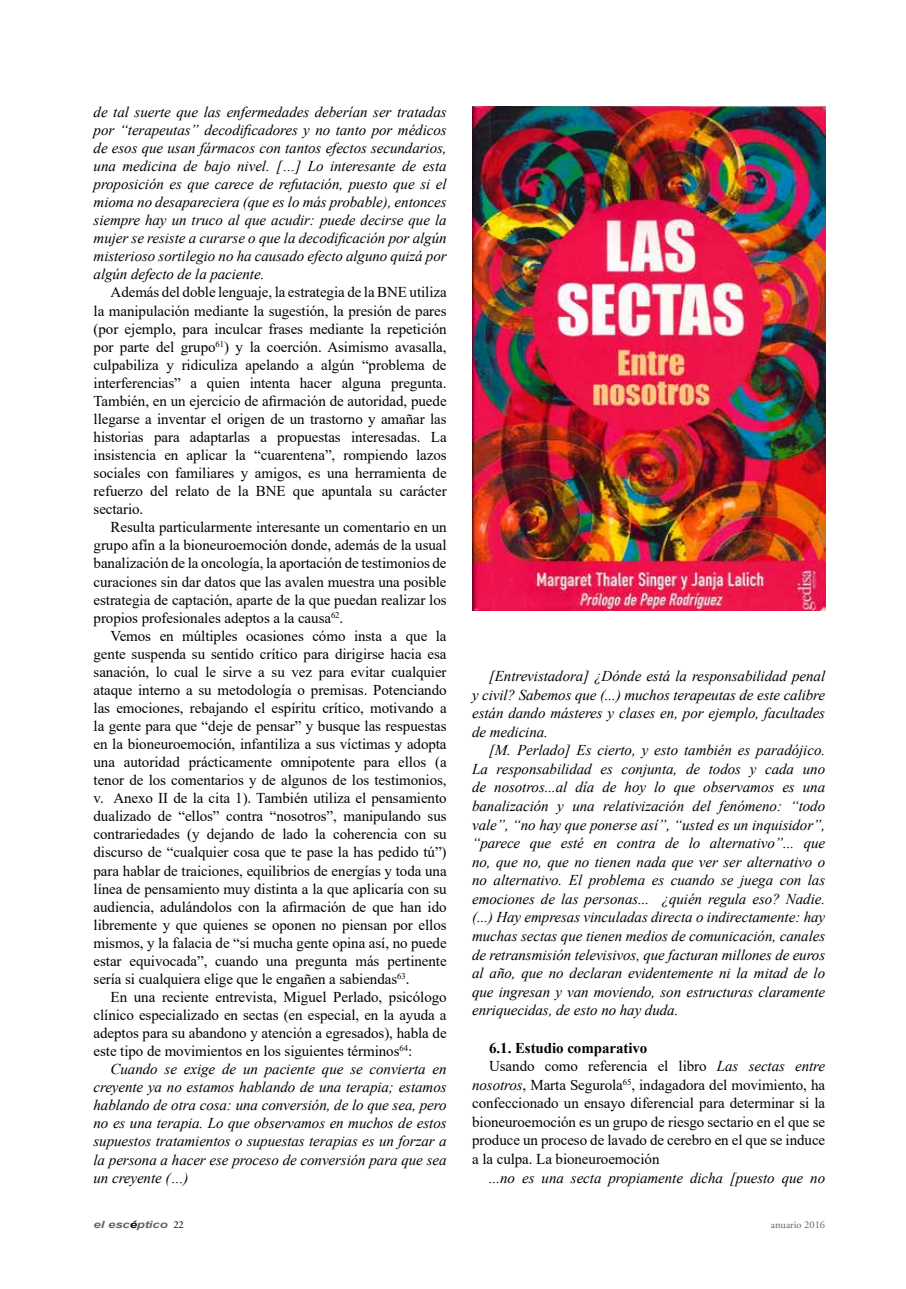
<style>
.page{position:relative;width:906px;height:1289px;background:#fff}
.page>*{position:absolute;margin:0;border:0;box-sizing:border-box;transform-origin:0 0}
.t1{font:15px/18px "Times New Roman";letter-spacing:-.005em;color:#000;text-align:justify}
.t2{font:italic 15px/18.6px "Times New Roman";letter-spacing:-.005em;color:#000;text-align:justify}
.t3{font:700 15px "Times New Roman";letter-spacing:-.005em;color:#000}
.t4{font:10.5px "Adobe Garamond Pro";color:#636466}
.t5{font:italic 700 10.05px "Arial";letter-spacing:-.01em;color:#636466;scale:1.32 1}
.s1{font-style:italic}
.s2{color:#000}
.s3{font-family:"Adobe Garamond Pro";font-weight:400;font-style:normal;font-size:10.5px;color:#000}
</style>
<div class="page">
<img style="left:472px;top:106px;width:353px;height:505px">
<p class="t2" style="left:94px;top:102px;width:354px;line-height:18px">de tal suerte que las enfermedades deberían ser tratadas por “terapeutas” decodificadores y no tanto por médicos de esos que usan fármacos con tantos efectos secundarios, una medicina de bajo nivel. […] Lo interesante de esta proposición es que carece de refutación, puesto que si el mioma no desapareciera (que es lo más probable), entonces siempre hay un truco al que acudir: puede decirse que la mujer se resiste a curarse o que la decodificación por algún misterioso sortilegio no ha causado efecto alguno quizá por algún defecto de la paciente.</p>
<p class="t1" style="left:94px;top:283px;width:354px;text-indent:17px">Además del doble lenguaje, la estrategia de la BNE utiliza la manipulación mediante la sugestión, la presión de pares (por ejemplo, para inculcar frases mediante la repetición por parte del grupo<sup>61</sup>) y la coerción. Asimismo avasalla, culpabiliza y ridiculiza apelando a algún “problema de interferencias” a quien intenta hacer alguna pregunta.<br>También, en un ejercicio de afirmación de autoridad, puede llegarse a inventar el origen de un trastorno y amañar las historias para adaptarlas a propuestas interesadas. La insistencia en aplicar la “cuarentena”, rompiendo lazos sociales con familiares y amigos, es una herramienta de refuerzo del relato de la BNE que apuntala su carácter sectario.</p>
<p class="t1" style="left:94px;top:518px;width:354px;text-indent:17px">Resulta particularmente interesante un comentario en un grupo afín a la bioneuroemoción donde, además de la usual banalización de la oncología, la aportación de testimonios de curaciones sin dar datos que las avalen muestra una posible estrategia de captación, aparte de la que puedan realizar los propios profesionales adeptos a la causa<sup>62</sup>.</p>
<p class="t1" style="left:94px;top:626px;width:355px;text-indent:17px">Vemos en múltiples ocasiones cómo insta a que la gente suspenda su sentido crítico para dirigirse hacia esa sanación, lo cual le sirve a su vez para evitar cualquier ataque interno a su metodología o premisas. Potenciando las emociones, rebajando el espíritu crítico, motivando a la gente para que “deje de pensar” y busque las respuestas en la bioneuroemoción, infantiliza a sus víctimas y adopta una autoridad prácticamente omnipotente para ellos (a tenor de los comentarios y de algunos de los testimonios, v. Anexo II de la cita 1). También utiliza el pensamiento dualizado de “ellos” contra “nosotros”, manipulando sus contrariedades (y dejando de lado la coherencia con su discurso de “cualquier cosa que te pase la has pedido tú”) para hablar de traiciones, equilibrios de energías y toda una línea de pensamiento muy distinta a la que aplicaría con su audiencia, adulándolos con la afirmación de que han ido libremente y que quienes se oponen no piensan por ellos mismos, y la falacia de “si mucha gente opina así, no puede estar equivocada”, cuando una pregunta más pertinente sería si cualquiera elige que le engañen a sabiendas<sup>63</sup>.</p>
<p class="t1" style="left:94px;top:987px;width:354px;text-indent:17px">En una reciente entrevista, Miguel Perlado, psicólogo clínico especializado en sectas (en especial, en la ayuda a adeptos para su abandono y atención a egresados), habla de este tipo de movimientos en los siguientes términos<sup>64</sup>:</p>
<p class="t2" style="left:94px;top:1059px;width:354px;line-height:18px;text-indent:17px">Cuando se exige de un paciente que se convierta en creyente ya no estamos hablando de una terapia; estamos hablando de otra cosa: una conversión, de lo que sea, pero no es una terapia. Lo que observamos en muchos de estos supuestos tratamientos o supuestas terapias es un forzar a la persona a hacer ese proceso de conversión para que sea un creyente (…)</p>
<p class="t2" style="left:472px;top:666px;width:354px;text-indent:17px">[Entrevistadora] ¿Dónde está la responsabilidad penal y civil? Sabemos que (...) muchos terapeutas de este calibre están dando másteres y clases en, por ejemplo, facultades de medicina.</p>
<p class="t2" style="left:472px;top:740px;width:354px;text-indent:17px">[M. Perlado] Es cierto, y esto también es paradójico.<br>La responsabilidad es conjunta, de todos y cada uno de nosotros...al día de hoy lo que observamos es una banalización y una relativización del fenómeno: “todo vale”, “no hay que ponerse así”, “usted es un inquisidor”, “parece que esté en contra de lo alternativo”... que no, que no, que no tienen nada que ver ser alternativo o no alternativo. El problema es cuando se juega con las emociones de las personas... ¿quién regula eso? Nadie. (...) Hay empresas vinculadas directa o indirectamente: hay muchas sectas que tienen medios de comunicación, canales de retransmisión televisivos, que facturan millones de euros al año, que no declaran evidentemente ni la mitad de lo que ingresan y van moviendo, son estructuras claramente enriquecidas, de esto no hay duda.</p>
<p class="t3" style="left:489px;top:1036px;width:160px">6.1. Estudio comparativo</p>
<p class="t1" style="left:489px;top:1056px;width:337px">Usando como referencia el libro <span class="s1">Las sectas entre</span></p>
<p class="t1" style="left:472px;top:1075px;width:354px"><span class="s1">nosotros</span>, Marta Segurola<sup>65</sup>, indagadora del movimiento, ha</p>
<p class="t1" style="left:472px;top:1093px;width:354px">confeccionado un ensayo diferencial para determinar si la</p>
<p class="t1" style="left:472px;top:1112px;width:354px">bioneuroemoción es un grupo de riesgo sectario en el que se</p>
<p class="t1" style="left:472px;top:1130px;width:355px">produce un proceso de lavado de cerebro en el que se induce</p>
<p class="t1" style="left:472px;top:1149px;width:189px">a la culpa. La bioneuroemoción</p>
<p class="t2" style="left:489px;top:1167px;width:337px">...no es una secta propiamente dicha [puesto que no</p>
<p class="t5" style="left:94px;top:1217px;width:70px">el esc<span class="s2">é</span>ptico <span class="s3">22</span></p>
<p class="t4" style="left:771px;top:1217px;width:56px">anuario 2016</p>
</div>
